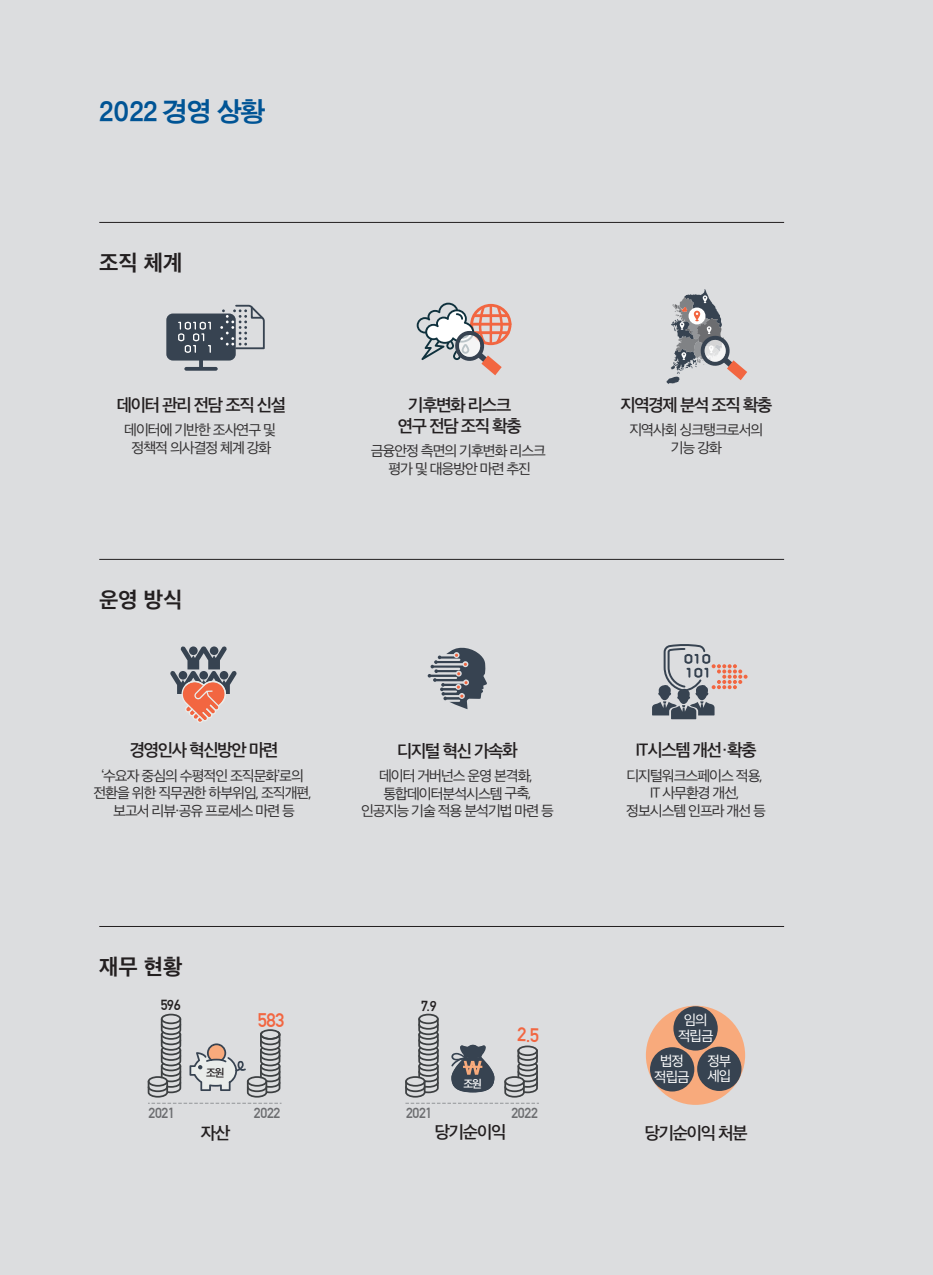
<style>
.page{position:relative;width:933px;height:1275px;background:#dcdddf}
.page>*{position:absolute;margin:0;border:0;box-sizing:border-box;transform-origin:0 0}
.t1{font:28px "SD Gothic c Bd";letter-spacing:-.05em;color:#005495}
.t2{font:21px "SD Gothic Neoa g Bd";color:#231f20}
.t3{font:700 19.25px "DIN Alternate";color:#f26641}
.t4{font:16.62px/21px "SD Gothic Neoa f Sm";letter-spacing:-.075em;color:#231f20;text-align:center}
.t5{font:700 14.35px "DIN Alternate";letter-spacing:-.025em;color:#6c6d70}
.t6{font:700 14.35px "DIN Alternate";color:#231f20}
.t7{font:14px/17.5px "SD Gothic Neoa d Rg";letter-spacing:-.075em;color:#312f30;text-align:center}
.t8{font:13.47px/15.4px "SD Gothic Neoa d Rg";letter-spacing:-.075em;color:#fff;text-align:center}
.t9{font:10.5px "SD Gothic Neoa f Sm";color:#231f20}
.t10{font:10.5px "SD Gothic Neoa f Sm";color:#fff}
</style>
<div class="page">
<div style="left:646px;top:1006px;width:99px;height:99px;background:#f8aa7c;border-radius:50%"></div>
<div style="left:650px;top:1047px;width:44px;height:44px;background:#374351;border-radius:50%"></div>
<div style="left:673px;top:1006px;width:44px;height:44px;background:#374351;border-radius:50%"></div>
<div style="left:697px;top:1047px;width:44px;height:44px;background:#374351;border-radius:50%"></div>
<hr style="left:99px;top:222px;width:685px;height:1px;background:#231f20">
<hr style="left:99px;top:559px;width:685px;height:1px;background:#231f20">
<hr style="left:99px;top:926px;width:685px;height:1px;background:#231f20">
<svg style="left:170px;top:646px;width:67px;height:77px"></svg>
<svg style="left:427px;top:647px;width:60px;height:62px"></svg>
<svg style="left:166px;top:304px;width:99px;height:67px"></svg>
<svg style="left:652px;top:644px;width:95px;height:75px"></svg>
<svg style="left:417px;top:303px;width:94px;height:72px"></svg>
<svg style="left:666px;top:289px;width:81px;height:95px"></svg>
<div style="left:161px;top:1014px;width:20px;height:10px;border:2px solid #3d4042;border-radius:50%"></div>
<svg style="left:147px;top:1017px;width:134px;height:87px"></svg>
<div style="left:418px;top:1014px;width:20px;height:10px;border:2px solid #3d4042;border-radius:50%"></div>
<svg style="left:405px;top:1017px;width:134px;height:87px"></svg>
<p class="t1" style="left:99px;top:98px;width:169px">2022 경영 상황</p>
<p class="t2" style="left:99px;top:252px;width:85px">조직 체계</p>
<p class="t4" style="left:117px;top:394px;width:171px">데이터 관리 전담 조직 신설</p>
<p class="t7" style="left:124px;top:421px;width:153px">데이터에 기반한 조사연구 및 정책적 의사결정 체계 강화</p>
<p class="t2" style="left:99px;top:589px;width:85px">운영 방식</p>
<p class="t4" style="left:398px;top:394px;width:125px">기후변화 리스크 연구 전담 조직 확충</p>
<p class="t7" style="left:371px;top:442px;width:177px">금융안정 측면의 기후변화 리스크 평가 및 대응방안 마련 추진</p>
<p class="t4" style="left:130px;top:740px;width:150px">경영인사 혁신방안 마련</p>
<p class="t7" style="left:93px;top:767px;width:220px">‘수요자 중심의 수평적인 조직문화’로의 전환을 위한 직무권한 하부위임, 조직개편, 보고서 리뷰·공유 프로세스 마련 등</p>
<p class="t4" style="left:397px;top:740px;width:122px">디지털 혁신 가속화</p>
<p class="t7" style="left:361px;top:767px;width:194px">데이터 거버넌스 운영 본격화, 통합데이터분석시스템 구축, 인공지능 기술 적용 분석기법 마련 등</p>
<p class="t2" style="left:99px;top:956px;width:85px">재무 현황</p>
<p class="t6" style="left:161px;top:994px;width:21px">596</p>
<p class="t9" style="left:206px;top:1067px;width:20px">조원</p>
<p class="t3" style="left:258px;top:1005px;width:28px">583</p>
<p class="t5" style="left:148px;top:1101px;width:28px">2021</p>
<p class="t5" style="left:254px;top:1101px;width:28px">2022</p>
<p class="t10" style="left:463px;top:1078px;width:20px">조원</p>
<p class="t5" style="left:406px;top:1101px;width:28px">2021</p>
<p class="t5" style="left:511px;top:1101px;width:28px">2022</p>
<p class="t4" style="left:620px;top:394px;width:153px">지역경제 분석 조직 확충</p>
<p class="t7" style="left:629px;top:421px;width:136px">지역사회 싱크탱크로서의 기능 강화</p>
<p class="t4" style="left:635px;top:740px;width:123px">IT시스템 개선·확충</p>
<p class="t7" style="left:626px;top:767px;width:141px">디지털워크스페이스 적용,<br>IT 사무환경 개선, 정보시스템 인프라 개선 등</p>
<p class="t8" style="left:678px;top:1012px;width:37px">임의 적립금</p>
<p class="t8" style="left:707px;top:1053px;width:25px;text-align:left">정부 세입</p>
<p class="t8" style="left:654px;top:1053px;width:37px">법정 적립금</p>
<p class="t4" style="left:201px;top:1122px;width:31px">자산</p>
<p class="t4" style="left:435px;top:1122px;width:73px">당기순이익</p>
<p class="t4" style="left:644px;top:1122px;width:104px">당기순이익 처분</p>
</div>
